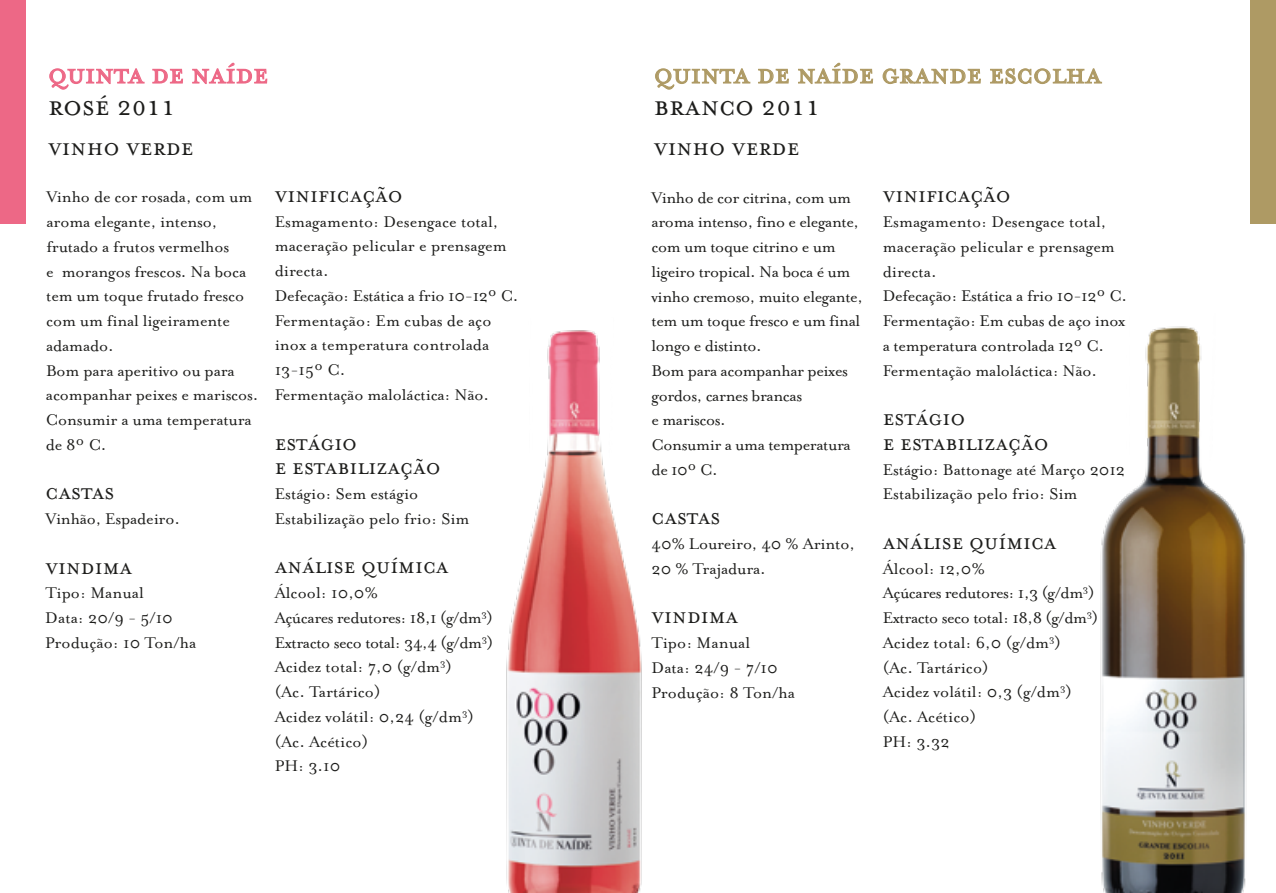
<style>
.page{position:relative;width:1276px;height:893px;background:#fff}
.page>*{position:absolute;margin:0;border:0;box-sizing:border-box;transform-origin:0 0}
.t1{font:31.5px "Mrs Eaves Small Caps";color:#ae9a64}
.t2{font:31.5px "Mrs Eaves Small Caps";color:#1d1d1b}
.t3{font:31.5px "Mrs Eaves Small Caps";color:#ed6886}
.t4{font:27px "Mrs Eaves Small Caps";color:#1d1d1b}
.t5{font:24.75px/24.8px "Mrs Eaves Small Caps";color:#1d1d1b}
.t6{font:18px/24.8px "Mrs Eaves Roman";letter-spacing:-.01em;color:#1d1d1b}
</style>
<div class="page">
<svg style="left:655px;top:68px;width:96px;height:22px"></svg>
<svg style="left:758px;top:68px;width:31px;height:16px"></svg>
<svg style="left:798px;top:62px;width:75px;height:22px"></svg>
<svg style="left:882px;top:68px;width:99px;height:17px"></svg>
<svg style="left:990px;top:68px;width:112px;height:17px"></svg>
<svg style="left:49px;top:68px;width:96px;height:22px"></svg>
<svg style="left:152px;top:68px;width:31px;height:16px"></svg>
<svg style="left:192px;top:62px;width:76px;height:22px"></svg>
<div style="left:0;top:0;width:26px;height:224px;background:#ed6886"></div>
<img style="left:506px;top:330px;width:136px;height:563px">
<img style="left:1100px;top:326px;width:147px;height:567px">
<div style="left:1250px;top:0;width:26px;height:224px;background:#ae9a64"></div>
<h1 class="t3" style="left:48px;top:57px;width:222px">quinta de naíde</h1>
<h1 class="t1" style="left:654px;top:57px;width:449px">quinta de naíde grande escolha</h1>
<h1 class="t2" style="left:48px;top:89px;width:129px">rosé 2011</h1>
<h2 class="t4" style="left:48px;top:133px;width:147px">vinho verde</h2>
<p class="t6" style="left:46px;top:185px;width:214px">Vinho de cor rosada, com um aroma elegante, intenso, frutado a frutos vermelhos<br>e morangos frescos. Na boca tem um toque frutado fresco com um final ligeiramente adamado.<br>Bom para aperitivo ou para acompanhar peixes e mariscos.<br>Consumir a uma temperatura de 8º C.</p>
<h3 class="t5" style="left:46px;top:480px;width:70px">castas</h3>
<p class="t6" style="left:46px;top:507px;width:136px">Vinhão, Espadeiro.</p>
<h3 class="t5" style="left:45px;top:554px;width:88px">vindima</h3>
<p class="t6" style="left:45px;top:581px;width:153px">Tipo: Manual<br>Data: 20/9 - 5/10<br>Produção: 10 Ton/ha</p>
<h3 class="t5" style="left:275px;top:183px;width:130px">vinificação</h3>
<p class="t6" style="left:275px;top:209px;width:245px">Esmagamento: Desengace total, maceração pelicular e prensagem directa.<br>Defecação: Estática a frio 10-12º C.<br>Fermentação: Em cubas de aço inox a temperatura controlada<br>13-15º C.<br>Fermentação maloláctica: Não.</p>
<h3 class="t5" style="left:275px;top:430px;width:167px">estágio<br>e estabilização</h3>
<p class="t6" style="left:275px;top:481px;width:196px">Estágio: Sem estágio<br>Estabilização pelo frio: Sim</p>
<h3 class="t5" style="left:275px;top:554px;width:175px">análise química</h3>
<p class="t6" style="left:275px;top:580px;width:220px">Álcool: 10,0%<br>Açúcares redutores: 18,1 (g/dm<sup>3</sup>)<br>Extracto seco total: 34,4 (g/dm<sup>3</sup>)<br>Acidez total: 7,0 (g/dm<sup>3</sup>)<br>(Ac. Tartárico)<br>Acidez volátil: 0,24 (g/dm<sup>3</sup>) (Ac. Acético)<br>PH: 3.10</p>
<h1 class="t2" style="left:654px;top:89px;width:168px">branco 2011</h1>
<h2 class="t4" style="left:654px;top:133px;width:147px">vinho verde</h2>
<p class="t6" style="left:651px;top:185px;width:213px">Vinho de cor citrina, com um aroma intenso, fino e elegante, com um toque citrino e um ligeiro tropical. Na boca é um vinho cremoso, muito elegante, tem um toque fresco e um final longo e distinto.<br>Bom para acompanhar peixes gordos, carnes brancas<br>e mariscos.<br>Consumir a uma temperatura de 10º C.</p>
<h3 class="t5" style="left:651px;top:505px;width:70px">castas</h3>
<p class="t6" style="left:651px;top:532px;width:205px">40% Loureiro, 40 % Arinto,<br>20 % Trajadura.</p>
<h3 class="t5" style="left:651px;top:604px;width:88px">vindima</h3>
<p class="t6" style="left:651px;top:631px;width:145px">Tipo: Manual<br>Data: 24/9 - 7/10<br>Produção: 8 Ton/ha</p>
<h3 class="t5" style="left:882px;top:183px;width:130px">vinificação</h3>
<p class="t6" style="left:882px;top:210px;width:246px">Esmagamento: Desengace total, maceração pelicular e prensagem directa.<br>Defecação: Estática a frio 10-12º C.<br>Fermentação: Em cubas de aço inox a temperatura controlada 12º C.<br>Fermentação maloláctica: Não.</p>
<h3 class="t5" style="left:882px;top:406px;width:167px">estágio<br>e estabilização</h3>
<p class="t6" style="left:882px;top:457px;width:244px">Estágio: Battonage até Março 2012<br>Estabilização pelo frio: Sim</p>
<h3 class="t5" style="left:882px;top:530px;width:175px">análise química</h3>
<p class="t6" style="left:882px;top:556px;width:217px">Álcool: 12,0%<br>Açúcares redutores: 1,3 (g/dm<sup>3</sup>)<br>Extracto seco total: 18,8 (g/dm<sup>3</sup>)<br>Acidez total: 6,0 (g/dm<sup>3</sup>)<br>(Ac. Tartárico)<br>Acidez volátil: 0,3 (g/dm<sup>3</sup>) (Ac. Acético)<br>PH: 3.32</p>
</div>
